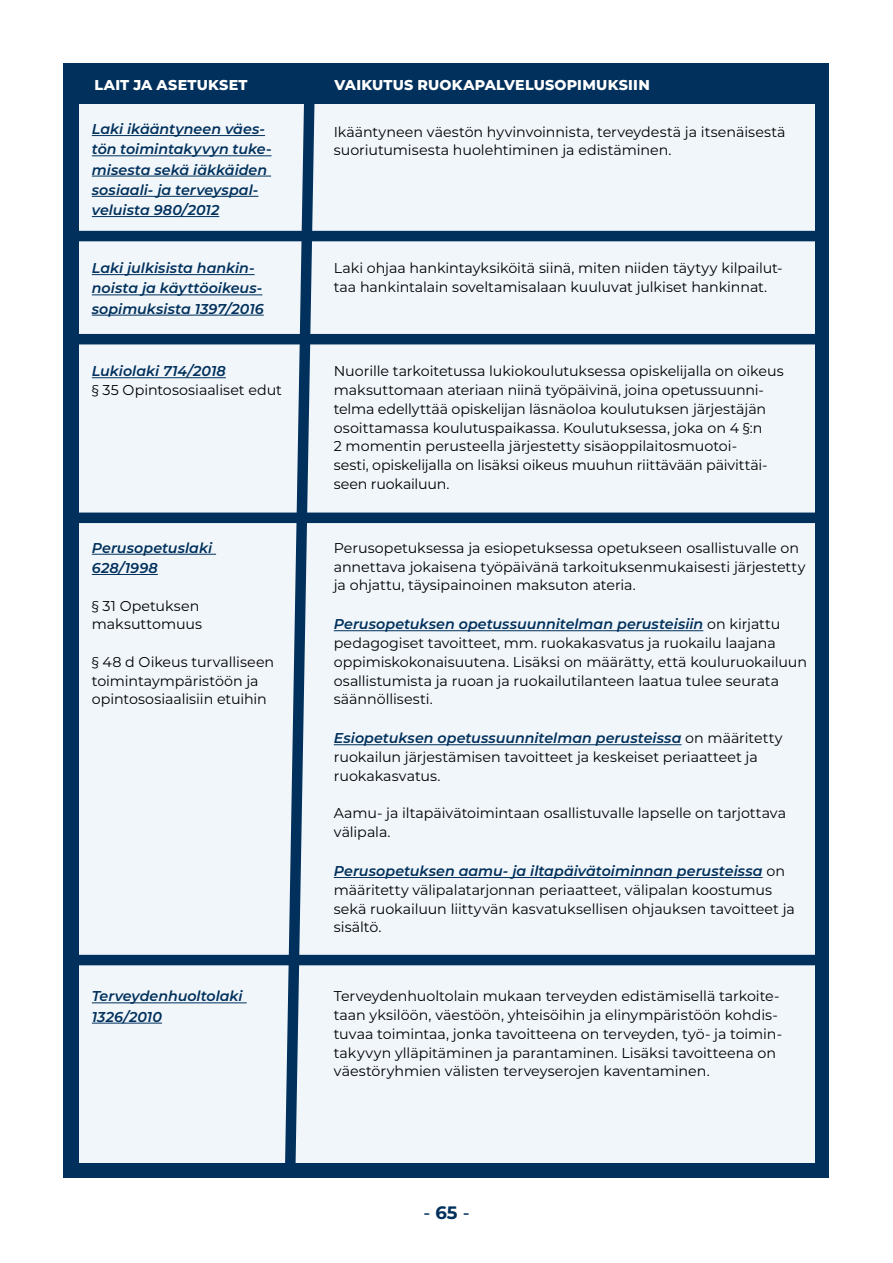
<style>
.page{position:relative;width:893px;height:1263px;background:#fff}
.page>*{position:absolute;margin:0;border:0;box-sizing:border-box;transform-origin:0 0}
.t1{font:500 18px "Montserrat";color:#00305b}
.leipateksti{font:14.25px/18.8px "Montserrat";letter-spacing:-.005em;color:#000}
.leipateksti-2{font:italic 600 14.25px/20.2px "Montserrat";color:#00305b}
.leipateksti-3{font:800 14.25px "Montserrat";letter-spacing:.015em;color:#fff}
.s1{font-weight:600;font-style:italic;color:#00305b}
.s2{font-weight:700}
</style>
<div class="page">
<div style="left:64px;top:64px;width:765px;height:1114px;background:#00305b"></div>
<div style="left:79px;top:104px;width:735px;height:1059px;background:#f1f6fb"></div>
<hr style="left:92px;top:377px;width:134px;height:1px;background:#00305b">
<hr style="left:92px;top:554px;width:124px;height:1px;background:#00305b">
<hr style="left:92px;top:574px;width:66px;height:1px;background:#00305b">
<hr style="left:334px;top:630px;width:369px;height:1px;background:#00305b">
<hr style="left:334px;top:744px;width:347px;height:1px;background:#00305b">
<hr style="left:334px;top:877px;width:429px;height:1px;background:#00305b">
<hr style="left:92px;top:274px;width:163px;height:1px;background:#00305b">
<hr style="left:92px;top:294px;width:170px;height:1px;background:#00305b">
<hr style="left:92px;top:315px;width:172px;height:1px;background:#00305b">
<hr style="left:92px;top:135px;width:173px;height:1px;background:#00305b">
<hr style="left:92px;top:155px;width:179px;height:1px;background:#00305b">
<hr style="left:92px;top:176px;width:179px;height:1px;background:#00305b">
<hr style="left:92px;top:196px;width:166px;height:1px;background:#00305b">
<hr style="left:92px;top:216px;width:127px;height:1px;background:#00305b">
<hr style="left:92px;top:1002px;width:155px;height:1px;background:#00305b">
<hr style="left:92px;top:1023px;width:70px;height:1px;background:#00305b">
<svg style="left:280px;top:104px;width:40px;height:1059px"></svg>
<div style="left:72px;top:231px;width:749px;height:10px;background:#00305b"></div>
<div style="left:72px;top:334px;width:749px;height:10px;background:#00305b"></div>
<div style="left:72px;top:512px;width:749px;height:11px;background:#00305b"></div>
<div style="left:72px;top:955px;width:749px;height:10px;background:#00305b"></div>
<p class="leipateksti-3" style="left:95px;top:75px;width:154px">LAIT JA ASETUKSET</p>
<p class="leipateksti-3" style="left:335px;top:75px;width:317px">VAIKUTUS RUOKAPALVELUSOPIMUKSIIN</p>
<p class="leipateksti-2" style="left:92px;top:118px;width:181px">Laki ikääntyneen väes&shy;tön toimintakyvyn tuke&shy;misesta sekä iäkkäiden sosiaali- ja terveyspal&shy;veluista 980/2012</p>
<p class="leipateksti" style="left:334px;top:122px;width:453px">Ikääntyneen väestön hyvinvoinnista, terveydestä ja itsenäisestä suoriutumisesta huolehtiminen ja edistäminen.</p>
<p class="leipateksti-2" style="left:92px;top:257px;width:173px">Laki julkisista hankin&shy;noista ja käyttöoikeus&shy;sopimuksista 1397/2016</p>
<p class="leipateksti" style="left:334px;top:258px;width:450px">Laki ohjaa hankintayksiköitä siinä, miten niiden täytyy kilpailut&shy;taa hankintalain soveltamisalaan kuuluvat julkiset hankinnat.</p>
<p class="leipateksti-2" style="left:92px;top:360px;width:136px">Lukiolaki 714/2018</p>
<p class="leipateksti" style="left:92px;top:380px;width:192px">§ 35 Opintososiaaliset edut</p>
<p class="leipateksti-2" style="left:92px;top:537px;width:122px">Perusopetuslaki<br>628/1998</p>
<p class="leipateksti" style="left:92px;top:596px;width:112px">§ 31 Opetuksen maksuttomuus</p>
<p class="leipateksti" style="left:92px;top:652px;width:184px">§ 48 d Oikeus turvalliseen toimintaympäristöön ja opintososiaalisiin etuihin</p>
<p class="leipateksti" style="left:334px;top:361px;width:451px">Nuorille tarkoitetussa lukiokoulutuksessa opiskelijalla on oikeus maksuttomaan ateriaan niinä työpäivinä, joina opetussuunni&shy;telma edellyttää opiskelijan läsnäoloa koulutuksen järjestäjän osoittamassa koulutuspaikassa. Koulutuksessa, joka on 4 §:n<br>2 momentin perusteella järjestetty sisäoppilaitosmuotoi-<br>sesti, opiskelijalla on lisäksi oikeus muuhun riittävään päivittäi&shy;seen ruokailuun.</p>
<p class="leipateksti" style="left:334px;top:538px;width:473px">Perusopetuksessa ja esiopetuksessa opetukseen osallistuvalle on annettava jokaisena työpäivänä tarkoituksenmukaisesti järjestetty ja ohjattu, täysipainoinen maksuton ateria.</p>
<p class="leipateksti" style="left:334px;top:614px;width:475px"><span class="s1">Perusopetuksen opetussuunnitelman perusteisiin</span> on kirjattu pedagogiset tavoitteet, mm. ruokakasvatus ja ruokailu laajana oppimiskokonaisuutena. Lisäksi on määrätty, että kouluruokailuun osallistumista ja ruoan ja ruokailutilanteen laatua tulee seurata säännöllisesti.</p>
<p class="leipateksti" style="left:334px;top:728px;width:450px"><span class="s1">Esiopetuksen opetussuunnitelman perusteissa</span> on määritetty ruokailun järjestämisen tavoitteet ja keskeiset periaatteet ja ruokakasvatus.</p>
<p class="leipateksti" style="left:334px;top:803px;width:454px">Aamu- ja iltapäivätoimintaan osallistuvalle lapselle on tarjottava välipala.</p>
<p class="leipateksti" style="left:334px;top:861px;width:463px"><span class="s1">Perusopetuksen aamu- ja iltapäivätoiminnan perusteissa</span> on määritetty välipalatarjonnan periaatteet, välipalan koostumus sekä ruokailuun liittyvän kasvatuksellisen ohjauksen tavoitteet ja sisältö.</p>
<p class="leipateksti-2" style="left:92px;top:985px;width:152px">Terveydenhuoltolaki<br>1326/2010</p>
<p class="leipateksti" style="left:334px;top:986px;width:450px">Terveydenhuoltolain mukaan terveyden edistämisellä tarkoite&shy;taan yksilöön, väestöön, yhteisöihin ja elinympäristöön kohdis&shy;tuvaa toimintaa, jonka tavoitteena on terveyden, työ- ja toimin&shy;takyvyn ylläpitäminen ja parantaminen. Lisäksi tavoitteena on väestöryhmien välisten terveyserojen kaventaminen.</p>
<p class="t1" style="left:423px;top:1200px;width:48px">- <span class="s2">65</span> -</p>
</div>
